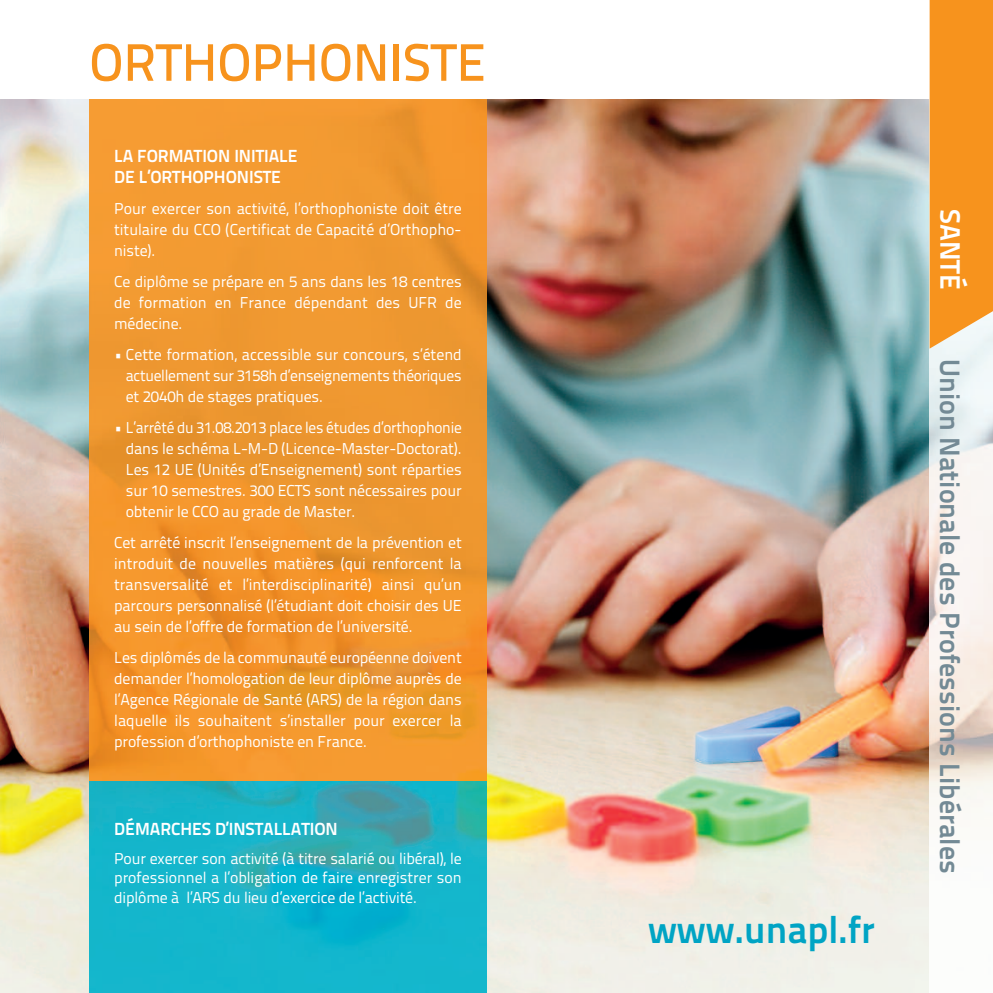
<style>
.page{position:relative;width:993px;height:993px;background:#fff}
.page>*{position:absolute;margin:0;border:0;box-sizing:border-box;transform-origin:0 0}
.t1{font:500 52.5px "Titillium Text 22 L";color:#f7931d}
.t2{font:700 38.32px "Titillium Text 22 L";color:#00a4c4}
.t3{font:700 28px "Titillium Text 22 L";color:#738a95}
.t4{font:700 28px "Titillium Text 22 L";color:#fff}
.t5{font:700 17.5px/21px "Titillium Text 22 L";letter-spacing:-.005em;color:#fff}
.t6{font:15.75px/21px "Titillium Text 22 L";letter-spacing:-.01em;color:#fff;text-align:justify}
</style>
<div class="page">
<img style="left:0;top:99px;width:929px;height:893px">
<img style="left:929px;top:348px;width:63px;height:459px">
<div style="left:929px;top:0;width:63px;height:348px;background:#f7931d"></div>
<img style="left:89px;top:99px;width:397px;height:893px">
<h1 class="t1" style="left:89px;top:44px;width:398px">ORTHOPHONISTE</h1>
<p class="t5" style="left:114px;top:147px;width:185px">LA FORMATION INITIALE<br>DE L’ORTHOPHONISTE</p>
<p class="t6" style="left:114px;top:199px;width:349px">Pour exercer son activité, l’orthophoniste doit être titulaire du CCO (Certificat de Capacité d’Orthopho&shy;niste).</p>
<p class="t6" style="left:114px;top:272px;width:349px">Ce diplôme se prépare en 5 ans dans les 18 centres de formation en France dépendant des UFR de médecine.</p>
<p class="t6" style="left:126px;top:345px;width:337px;text-indent:-12px">• Cette formation, accessible sur concours, s’étend actuellement sur 3158h d’enseignements théoriques et 2040h de stages pratiques.</p>
<p class="t6" style="left:126px;top:418px;width:337px;text-indent:-12px">• L’arrêté du 31.08.2013 place les études d’orthophonie dans le schéma L-M-D (Licence-Master-Doctorat).<br>Les 12 UE (Unités d’Enseignement) sont réparties sur 10 semestres. 300 ECTS sont nécessaires pour obtenir le CCO au grade de Master.</p>
<p class="t6" style="left:114px;top:533px;width:349px">Cet arrêté inscrit l’enseignement de la prévention et introduit de nouvelles matières (qui renforcent la transversalité et l’interdisciplinarité) ainsi qu’un parcours personnalisé (l’étudiant doit choisir des UE au sein de l’offre de formation de l’université.</p>
<p class="t6" style="left:114px;top:648px;width:349px">Les diplômés de la communauté européenne doivent demander l’homologation de leur diplôme auprès de l’Agence Régionale de Santé (ARS) de la région dans laquelle ils souhaitent s’installer pour exercer la profession d’orthophoniste en France.</p>
<p class="t5" style="left:114px;top:819px;width:225px">DÉMARCHES D’INSTALLATION</p>
<p class="t6" style="left:114px;top:850px;width:349px;line-height:19.2px">Pour exercer son activité (à titre salarié ou libéral), le professionnel a l’obligation de faire enregistrer son diplôme à l’ARS du lieu d’exercice de l’activité.</p>
<h2 class="t2" style="left:648px;top:915px;width:228px">www.unapl.fr</h2>
<h3 class="t4" style="left:959px;top:209px;width:82px;rotate:90deg">SANTÉ</h3>
<h3 class="t3" style="left:959px;top:359px;width:516px;rotate:90deg">Union Nationale des Professions Libérales</h3>
</div>
